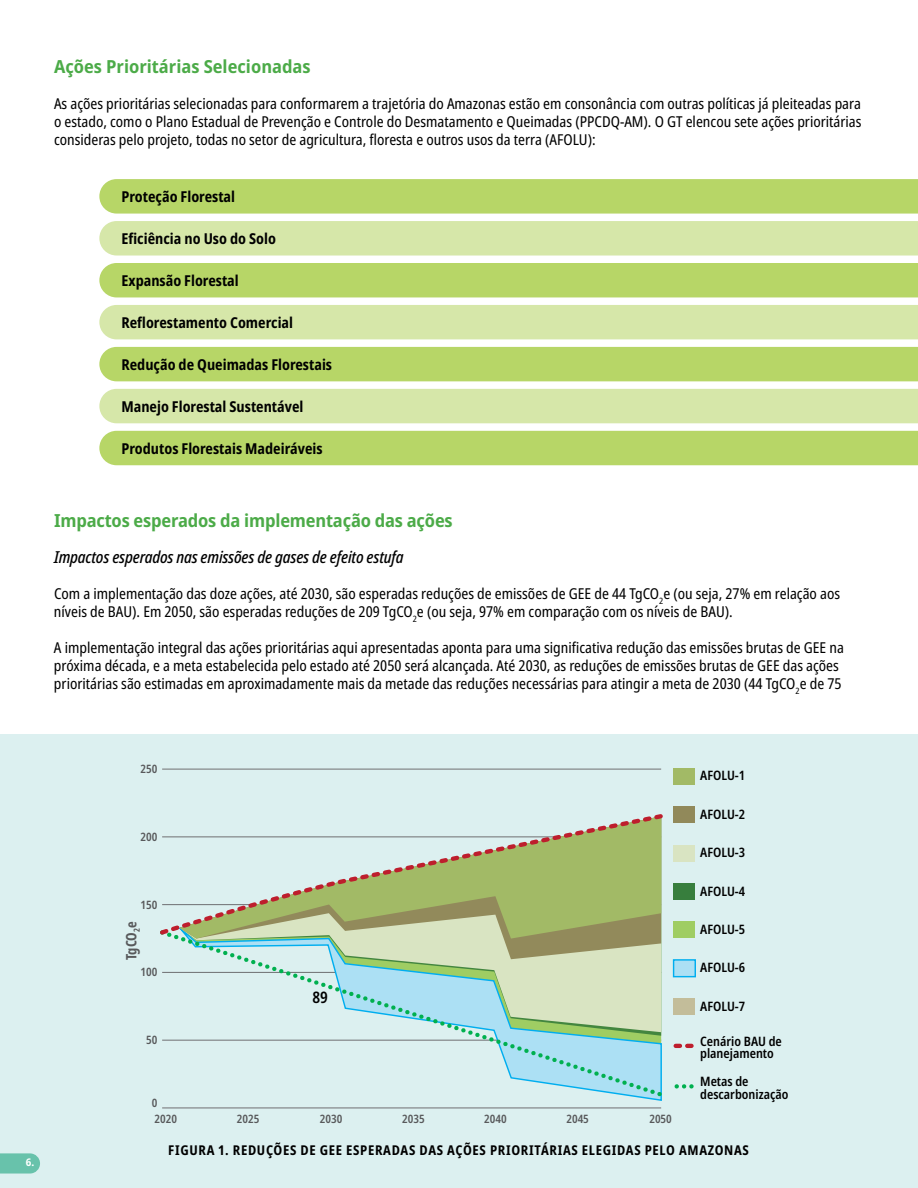
<style>
.page{position:relative;width:918px;height:1188px;background:#fff}
.page>*{position:absolute;margin:0;border:0;box-sizing:border-box;transform-origin:0 0}
.t1{font:700 semi-condensed 18px "Noto Sans";letter-spacing:-.01em;color:#4cab48}
.t2{font:italic 500 condensed 16.5px "Noto Sans";letter-spacing:-.01em;color:#000}
.t3{font:600 condensed 15.9px "Noto Sans";color:#000}
.t4{font:condensed 15px/18px "Noto Sans";color:#000}
.t5{font:700 condensed 15px "Noto Sans";color:#000}
.t6{font:700 extra-condensed 14.4px "Noto Sans";color:#58595b}
.t7{font:700 condensed 13.5px "Noto Sans";letter-spacing:.05em;color:#000}
.t8{font:600 condensed 13.05px/12.3px "Noto Sans";color:#000}
.t9{font:600 condensed 11.55px "Noto Sans";color:#58595b}
.t10{font:700 semi-condensed 10.5px "Noto Sans";color:#fff}
</style>
<div class="page">
<div style="left:99px;top:305px;width:819px;height:34px;background:#d6e7a9"></div>
<div style="left:99px;top:347px;width:819px;height:34px;background:#b7d667"></div>
<div style="left:99px;top:263px;width:819px;height:34px;background:#b7d667"></div>
<div style="left:99px;top:431px;width:819px;height:34px;background:#b7d667"></div>
<div style="left:99px;top:221px;width:819px;height:35px;background:#d6e7a9"></div>
<div style="left:99px;top:389px;width:819px;height:34px;background:#d6e7a9"></div>
<div style="left:99px;top:179px;width:819px;height:35px;background:#b7d667"></div>
<div style="left:0;top:734px;width:918px;height:454px;background:#dcf0f0"></div>
<div style="left:674px;top:806px;width:21px;height:17px;background:#91895a"></div>
<div style="left:674px;top:768px;width:21px;height:17px;background:#a2ba66"></div>
<div style="left:674px;top:845px;width:21px;height:16px;background:#d9e4c2"></div>
<div style="left:674px;top:883px;width:21px;height:17px;background:#377e3d"></div>
<div style="left:674px;top:922px;width:21px;height:16px;background:#9fcd63"></div>
<div style="left:674px;top:960px;width:21px;height:17px;background:#ace0f4"></div>
<div style="left:673px;top:959px;width:23px;height:18px;border:1px solid #00aeef"></div>
<div style="left:674px;top:998px;width:21px;height:17px;background:#c3bd9a"></div>
<svg style="left:673px;top:1044px;width:19px;height:4px"></svg>
<svg style="left:674px;top:1084px;width:18px;height:5px"></svg>
<hr style="left:162px;top:769px;width:499px;height:1px;background:#6d6e71">
<hr style="left:162px;top:1108px;width:499px;height:1px;background:#6d6e71">
<svg style="left:162px;top:937px;width:500px;height:163px"></svg>
<svg style="left:160px;top:814px;width:503px;height:123px"></svg>
<svg style="left:0;top:1153px;width:40px;height:21px"></svg>
<p class="t1" style="left:54px;top:54px;width:258px">Ações Prioritárias Selecionadas</p>
<p class="t4" style="left:54px;top:95px;width:809px;text-align:justify">As ações prioritárias selecionadas para conformarem a trajetória do Amazonas estão em consonância com outras políticas já pleiteadas para o estado, como o Plano Estadual de Prevenção e Controle do Desmatamento e Queimadas (PPCDQ-AM). O GT elencou sete ações prioritárias consideras pelo projeto, todas no setor de agricultura, floresta e outros usos da terra (AFOLU):</p>
<p class="t5" style="left:122px;top:186px;width:115px">Proteção Florestal</p>
<p class="t5" style="left:122px;top:228px;width:156px">Eficiência no Uso do Solo</p>
<p class="t5" style="left:122px;top:270px;width:119px">Expansão Florestal</p>
<p class="t5" style="left:122px;top:312px;width:173px">Reflorestamento Comercial</p>
<p class="t5" style="left:122px;top:354px;width:212px">Redução de Queimadas Florestais</p>
<p class="t5" style="left:122px;top:396px;width:183px">Manejo Florestal Sustentável</p>
<p class="t5" style="left:122px;top:438px;width:203px">Produtos Florestais Madeiráveis</p>
<p class="t1" style="left:54px;top:508px;width:400px">Impactos esperados da implementação das ações</p>
<p class="t2" style="left:54px;top:546px;width:351px">Impactos esperados nas emissões de gases de efeito estufa</p>
<p class="t4" style="left:54px;top:585px;width:788px">Com a implementação das doze ações, até 2030, são esperadas reduções de emissões de GEE de 44 TgCO<sub>2</sub>e (ou seja, 27% em relação aos níveis de BAU). Em 2050, são esperadas reduções de 209 TgCO<sub>2</sub>e (ou seja, 97% em comparação com os níveis de BAU).</p>
<p class="t4" style="left:54px;top:639px;width:791px">A implementação integral das ações prioritárias aqui apresentadas aponta para uma significativa redução das emissões brutas de GEE na próxima década, e a meta estabelecida pelo estado até 2050 será alcançada. Até 2030, as reduções de emissões brutas de GEE das ações prioritárias são estimadas em aproximadamente mais da metade das reduções necessárias para atingir a meta de 2030 (44 TgCO<sub>2</sub>e de 75</p>
<p class="t10" style="left:26px;top:1155px;width:10px">6.</p>
<p class="t9" style="left:141px;top:760px;width:18px">250</p>
<p class="t9" style="left:141px;top:829px;width:18px">200</p>
<p class="t9" style="left:141px;top:897px;width:18px">150</p>
<p class="t6" style="left:121px;top:960px;width:40px;rotate:-90deg">TgCO<sub>2</sub>e</p>
<p class="t9" style="left:141px;top:964px;width:18px">100</p>
<p class="t9" style="left:146px;top:1031px;width:13px">50</p>
<p class="t9" style="left:152px;top:1095px;width:7px">0</p>
<p class="t3" style="left:313px;top:986px;width:17px">89</p>
<p class="t9" style="left:154px;top:1111px;width:24px">2020</p>
<p class="t9" style="left:237px;top:1111px;width:24px">2025</p>
<p class="t9" style="left:320px;top:1111px;width:24px">2030</p>
<p class="t9" style="left:402px;top:1111px;width:24px">2035</p>
<p class="t9" style="left:484px;top:1111px;width:24px">2040</p>
<p class="t9" style="left:566px;top:1111px;width:24px">2045</p>
<p class="t9" style="left:649px;top:1111px;width:24px">2050</p>
<p class="t8" style="left:700px;top:770px;width:46px">AFOLU-1</p>
<p class="t8" style="left:700px;top:808px;width:46px">AFOLU-2</p>
<p class="t8" style="left:700px;top:847px;width:46px">AFOLU-3</p>
<p class="t8" style="left:700px;top:885px;width:46px">AFOLU-4</p>
<p class="t8" style="left:700px;top:923px;width:46px">AFOLU-5</p>
<p class="t8" style="left:700px;top:962px;width:46px">AFOLU-6</p>
<p class="t8" style="left:700px;top:1000px;width:46px">AFOLU-7</p>
<p class="t8" style="left:700px;top:1035px;width:83px">Cenário BAU de planejamento</p>
<p class="t8" style="left:700px;top:1076px;width:90px">Metas de descarbonização</p>
<p class="t7" style="left:168px;top:1141px;width:582px">FIGURA 1. REDUÇÕES DE GEE ESPERADAS DAS AÇÕES PRIORITÁRIAS ELEGIDAS PELO AMAZONAS</p>
</div>
